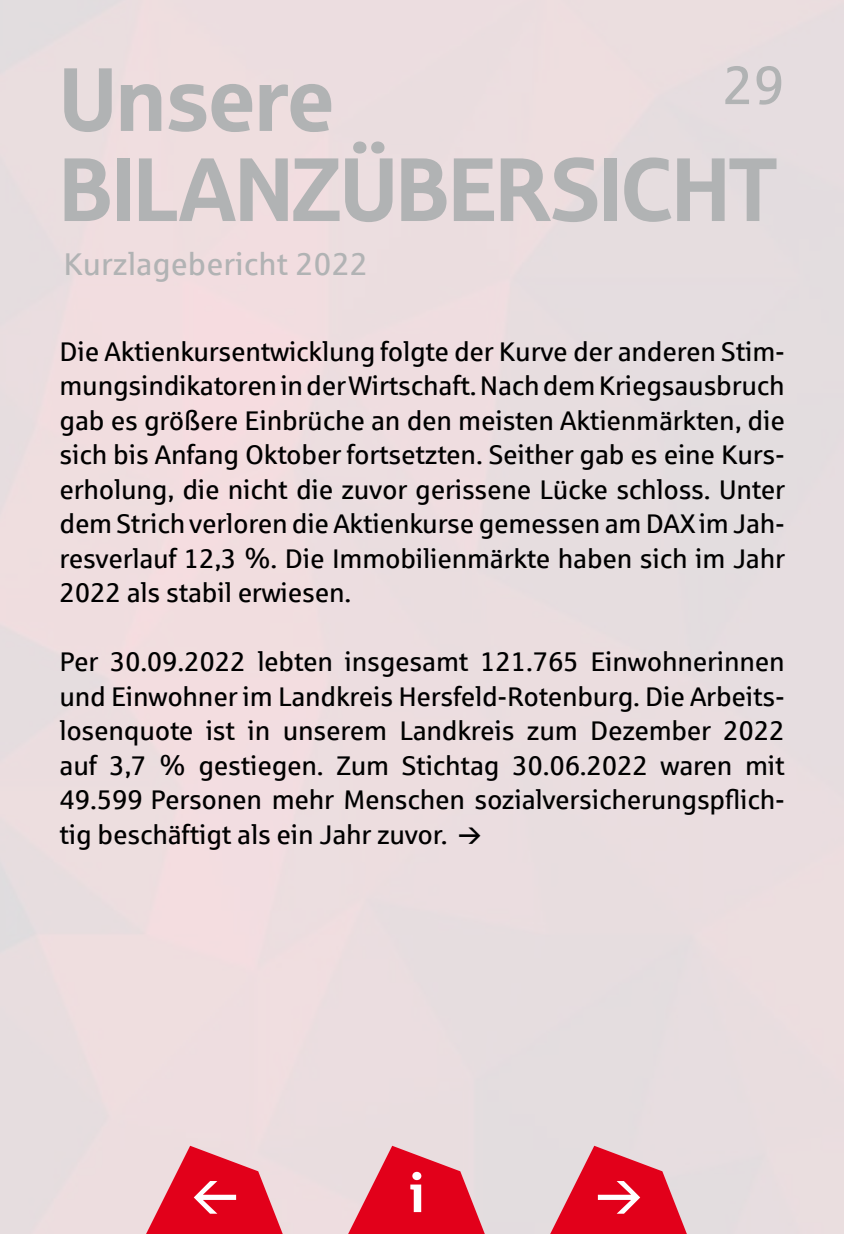
<style>
.page{position:relative;width:844px;height:1234px;background:#fff}
.page>*{position:absolute;margin:0;border:0;box-sizing:border-box;transform-origin:0 0}
.t1{font:90px/90px "Sparkasse Head";letter-spacing:-.01em;color:#b1b3b4}
.t2{font:54px "Sparkasse Rg";color:#b1b3b4}
.t3{font:700 54px "Sparkasse Rg";color:#fff}
.t4{font:31.5px "Sparkasse Rg";color:#b1b3b4}
.t5{font:27px/34.5px "Sparkasse Rg";letter-spacing:-.01em;color:#000;text-align:justify}
</style>
<div class="page">
<svg style="left:345px;top:1145px;width:153px;height:88px;background:#e45e6e"></svg>
<svg style="left:459px;top:827px;width:21px;height:16px"></svg>
<svg style="left:143px;top:1145px;width:153px;height:88px;background:#e65e6e"></svg>
<svg style="left:547px;top:1145px;width:153px;height:88px;background:#e25e6e"></svg>
<h2 class="t2" style="left:722px;top:52px;width:64px">29</h2>
<h1 class="t1" style="left:60px;top:51px;width:719px">Unsere<br>BILANZÜBERSICHT</h1>
<p class="t4" style="left:63px;top:245px;width:306px">Kurzlagebericht 2022</p>
<p class="t5" style="left:60px;top:333px;width:727px">Die Aktienkursentwicklung folgte der Kurve der anderen Stim&shy;mungsindikatoren in der Wirtschaft. Nach dem Kriegsausbruch gab es größere Einbrüche an den meisten Aktienmärkten, die sich bis Anfang Oktober fortsetzten. Seither gab es eine Kurs&shy;erholung, die nicht die zuvor gerissene Lücke schloss. Unter dem Strich verloren die Aktienkurse gemessen am DAX im Jah&shy;resverlauf 12,3 %. Die Immobilienmärkte haben sich im Jahr 2022 als stabil erwiesen.</p>
<p class="t5" style="left:60px;top:643px;width:727px">Per 30.09.2022 lebten insgesamt 121.765 Einwohnerinnen und Einwohner im Landkreis Hersfeld-Rotenburg. Die Arbeits&shy;losenquote ist in unserem Landkreis zum Dezember 2022 auf 3,7 % gestiegen. Zum Stichtag 30.06.2022 waren mit 49.599 Personen mehr Menschen sozialversicherungspflich&shy;tig beschäftigt als ein Jahr zuvor.</p>
<h2 class="t3" style="left:409px;top:1158px;width:18px">i</h2>
</div>
